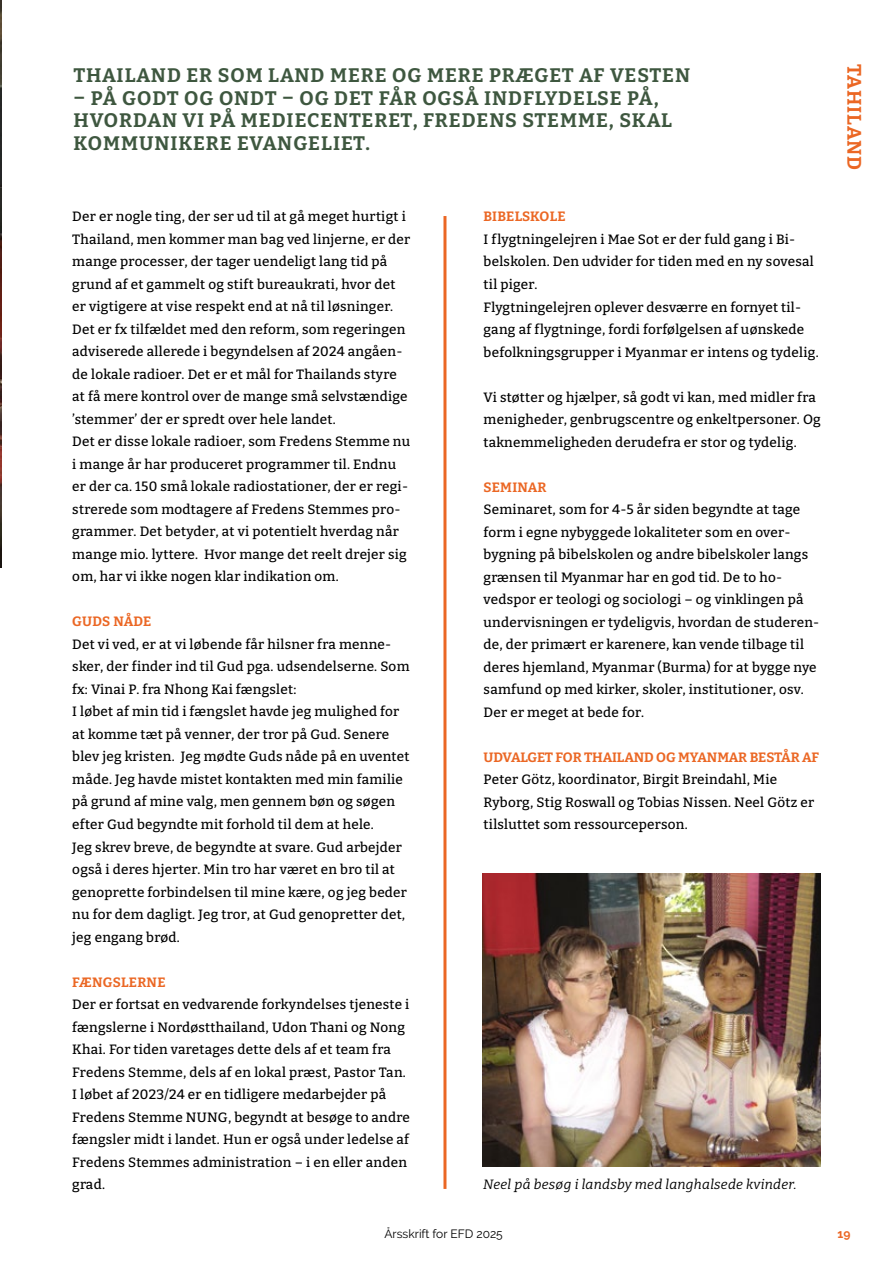
<style>
.page{position:relative;width:893px;height:1263px;background:#fff}
.page>*{position:absolute;margin:0;border:0;box-sizing:border-box;transform-origin:0 0}
.t1{font:100 19.5px/22.5px "Bitter";letter-spacing:.05em;color:#3e573f}
.t2{font:100 19.5px "Bitter";letter-spacing:.045em;color:#eb6724}
.t3{font:100 13.5px/22.5px "Bitter";letter-spacing:.02em;color:#000}
.t4{font:italic 100 13.5px "Bitter";letter-spacing:.02em;color:#000}
.t5{font:100 13.5px "Bitter";letter-spacing:-.02em;color:#eb6724}
.t6{font:100 13.5px "Bitter";color:#eb6724}
.t7{font:100 13.5px "Bitter";letter-spacing:.02em;color:#eb6724}
.t8{font:12px "Raleway";color:#000}
.t9{font:700 12px "Raleway";color:#eb6724}
</style>
<div class="page">
<img style="left:0;top:0;width:1px;height:567px">
<hr style="left:443px;top:216px;width:3px;height:973px;background:#eb6724">
<img style="left:483px;top:874px;width:338px;height:292px">
<h1 class="t1" style="left:74px;top:64px;width:618px">THAILAND ER SOM LAND MERE OG MERE PRÆGET AF VESTEN</h1>
<h1 class="t1" style="left:74px;top:86px;width:600px">– PÅ GODT OG ONDT – OG DET FÅR OGSÅ INDFLYDELSE PÅ,<br>HVORDAN VI PÅ MEDIECENTERET, FREDENS STEMME, SKAL<br>KOMMUNIKERE EVANGELIET.</h1>
<h1 class="t2" style="left:867px;top:64px;width:108px;rotate:90deg">TAHILAND</h1>
<p class="t3" style="left:72px;top:205px;width:339px">Der er nogle ting, der ser ud til at gå meget hurtigt i Thailand, men kommer man bag ved linjerne, er der mange processer, der tager uendeligt lang tid på grund af et gammelt og stift bureaukrati, hvor det er vigtigere at vise respekt end at nå til løsninger.<br>Det er fx tilfældet med den reform, som regeringen adviserede allerede i begyndelsen af 2024 angåen&shy;de lokale radioer. Det er et mål for Thailands styre at få mere kontrol over de mange små selvstændige ’stemmer’ der er spredt over hele landet.<br>Det er disse lokale radioer, som Fredens Stemme nu i mange år har produceret programmer til. Endnu er der ca. 150 små lokale radiostationer, der er regi&shy;strerede som modtagere af Fredens Stemmes pro&shy;grammer. Det betyder, at vi potentielt hverdag når mange mio. lyttere. Hvor mange det reelt drejer sig om, har vi ikke nogen klar indikation om.</p>
<p class="t6" style="left:72px;top:613px;width:81px">GUDS NÅDE</p>
<p class="t3" style="left:72px;top:633px;width:339px">Det vi ved, er at vi løbende får hilsner fra menne&shy;sker, der finder ind til Gud pga. udsendelserne. Som fx: Vinai P. fra Nhong Kai fængslet:<br>I løbet af min tid i fængslet havde jeg mulighed for at komme tæt på venner, der tror på Gud. Senere blev jeg kristen. Jeg mødte Guds nåde på en uventet måde. Jeg havde mistet kontakten med min familie på grund af mine valg, men gennem bøn og søgen efter Gud begyndte mit forhold til dem at hele.<br>Jeg skrev breve, de begyndte at svare. Gud arbejder også i deres hjerter. Min tro har været en bro til at genoprette forbindelsen til mine kære, og jeg beder nu for dem dagligt. Jeg tror, at Gud genopretter det, jeg engang brød.</p>
<p class="t7" style="left:72px;top:973px;width:95px">FÆNGSLERNE</p>
<p class="t3" style="left:72px;top:993px;width:339px">Der er fortsat en vedvarende forkyndelses tjeneste i fængslerne i Nordøstthailand, Udon Thani og Nong Khai. For tiden varetages dette dels af et team fra Fredens Stemme, dels af en lokal præst, Pastor Tan.<br>I løbet af 2023/24 er en tidligere medarbejder på Fredens Stemme NUNG, begyndt at besøge to andre fængsler midt i landet. Hun er også under ledelse af Fredens Stemmes administration – i en eller anden grad.</p>
<p class="t6" style="left:484px;top:208px;width:84px">BIBELSKOLE</p>
<p class="t3" style="left:484px;top:228px;width:337px">I flygtningelejren i Mae Sot er der fuld gang i Bi&shy;belskolen. Den udvider for tiden med en ny sovesal til piger.<br>Flygtningelejren oplever desværre en fornyet til&shy;gang af flygtninge, fordi forfølgelsen af uønskede befolkningsgrupper i Myanmar er intens og tydelig.</p>
<p class="t3" style="left:484px;top:385px;width:339px">Vi støtter og hjælper, så godt vi kan, med midler fra menigheder, genbrugscentre og enkeltpersoner. Og taknemmeligheden derudefra er stor og tydelig.</p>
<p class="t6" style="left:484px;top:478px;width:64px">SEMINAR</p>
<p class="t3" style="left:484px;top:498px;width:337px">Seminaret, som for 4-5 år siden begyndte at tage form i egne nybyggede lokaliteter som en over&shy;bygning på bibelskolen og andre bibelskoler langs grænsen til Myanmar har en god tid. De to ho&shy;vedspor er teologi og sociologi – og vinklingen på undervisningen er tydeligvis, hvordan de studeren&shy;de, der primært er karenere, kan vende tilbage til deres hjemland, Myanmar (Burma) for at bygge nye samfund op med kirker, skoler, institutioner, osv.<br>Der er meget at bede for.</p>
<p class="t5" style="left:484px;top:748px;width:337px">UDVALGET FOR THAILAND OG MYANMAR BESTÅR AF</p>
<p class="t3" style="left:484px;top:768px;width:332px">Peter Götz, koordinator, Birgit Breindahl, Mie<br>Ryborg, Stig Roswall og Tobias Nissen. Neel Götz er tilsluttet som ressourceperson.</p>
<p class="t4" style="left:483px;top:1176px;width:315px">Neel på besøg i landsby med langhalsede kvinder.</p>
<p class="t8" style="left:384px;top:1227px;width:120px">Årsskrift for EFD 2025</p>
<p class="t9" style="left:837px;top:1227px;width:14px">19</p>
</div>
